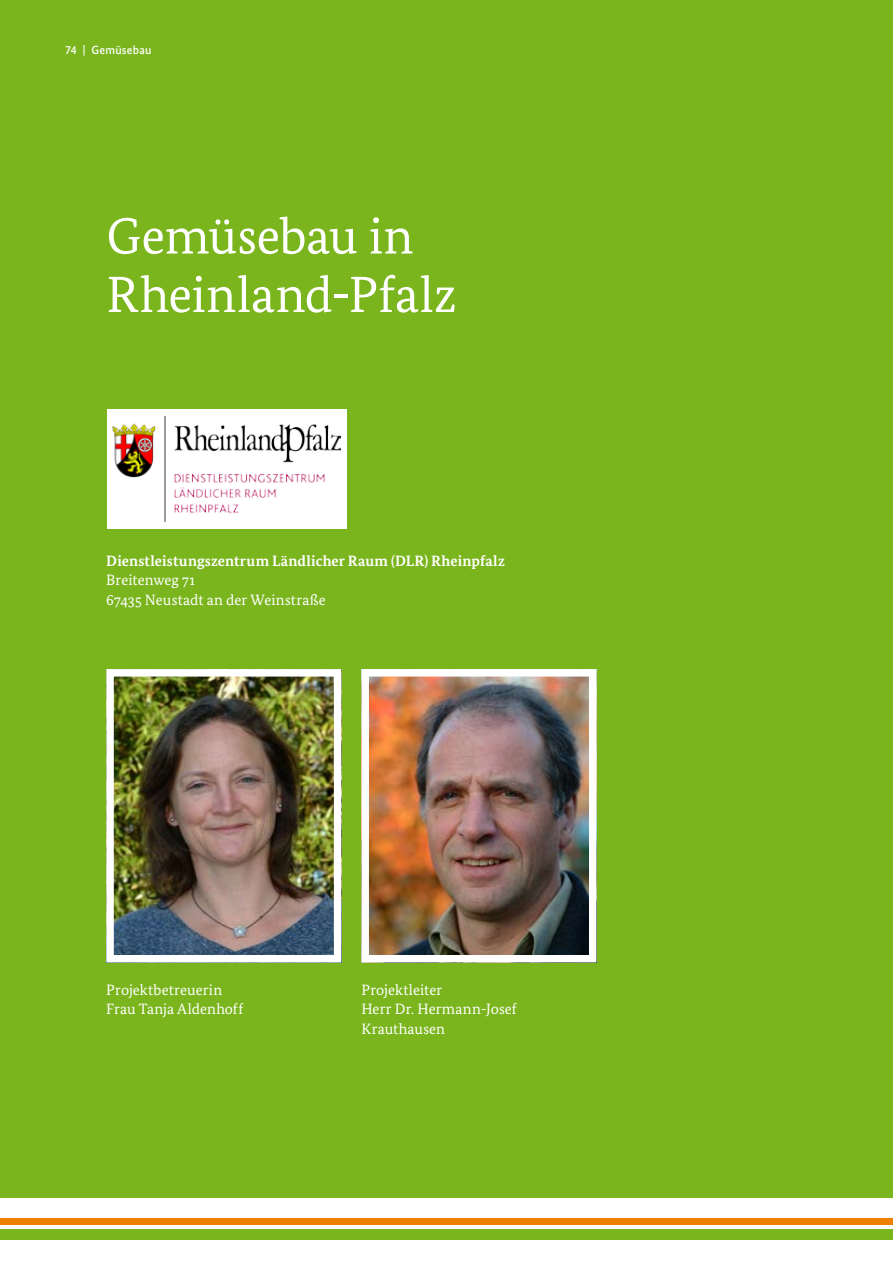
<style>
.page{position:relative;width:893px;height:1263px;background:#fff}
.page>*{position:absolute;margin:0;border:0;box-sizing:border-box;transform-origin:0 0}
.t1{font:51px/58.5px "Bundes Serif";letter-spacing:-.005em;color:#fff}
.t2{font:15px/19.5px "Bundes Serif";letter-spacing:.005em;color:#fff}
.t3{font:700 15px "Bundes Serif";letter-spacing:.01em;color:#fff}
.t4{font:500 12px "Bundes Sans";letter-spacing:.015em;color:#fff}
</style>
<div class="page">
<div style="left:0;top:1229px;width:893px;height:10px;background:#7ab51d"></div>
<div style="left:0;top:1218px;width:893px;height:7px;background:#ee7f00"></div>
<div style="left:0;top:0;width:893px;height:1197px;background:#7ab51d"></div>
<img style="left:115px;top:678px;width:217px;height:275px">
<div style="left:106px;top:669px;width:235px;height:293px;border:8px solid #fff"></div>
<img style="left:370px;top:678px;width:217px;height:275px">
<div style="left:361px;top:669px;width:235px;height:293px;border:8px solid #fff"></div>
<div style="left:107px;top:410px;width:240px;height:119px;background:#fff"></div>
<img style="left:113px;top:417px;width:228px;height:104px">
<p class="t4" style="left:65px;top:42px;width:88px">74 | Gemüsebau</p>
<h1 class="t1" style="left:106px;top:206px;width:352px">Gemüsebau in<br>Rheinland-Pfalz</h1>
<p class="t3" style="left:106px;top:551px;width:400px">Dienstleistungszentrum Ländlicher Raum (DLR) Rheinpfalz</p>
<p class="t2" style="left:106px;top:570px;width:221px">Breitenweg 71<br>67435 Neustadt an der Weinstraße</p>
<p class="t2" style="left:106px;top:979px;width:139px">Projektbetreuerin<br>Frau Tanja Aldenhoff</p>
<p class="t2" style="left:361px;top:979px;width:157px">Projektleiter<br>Herr Dr. Hermann-Josef<br>Krauthausen</p>
</div>
